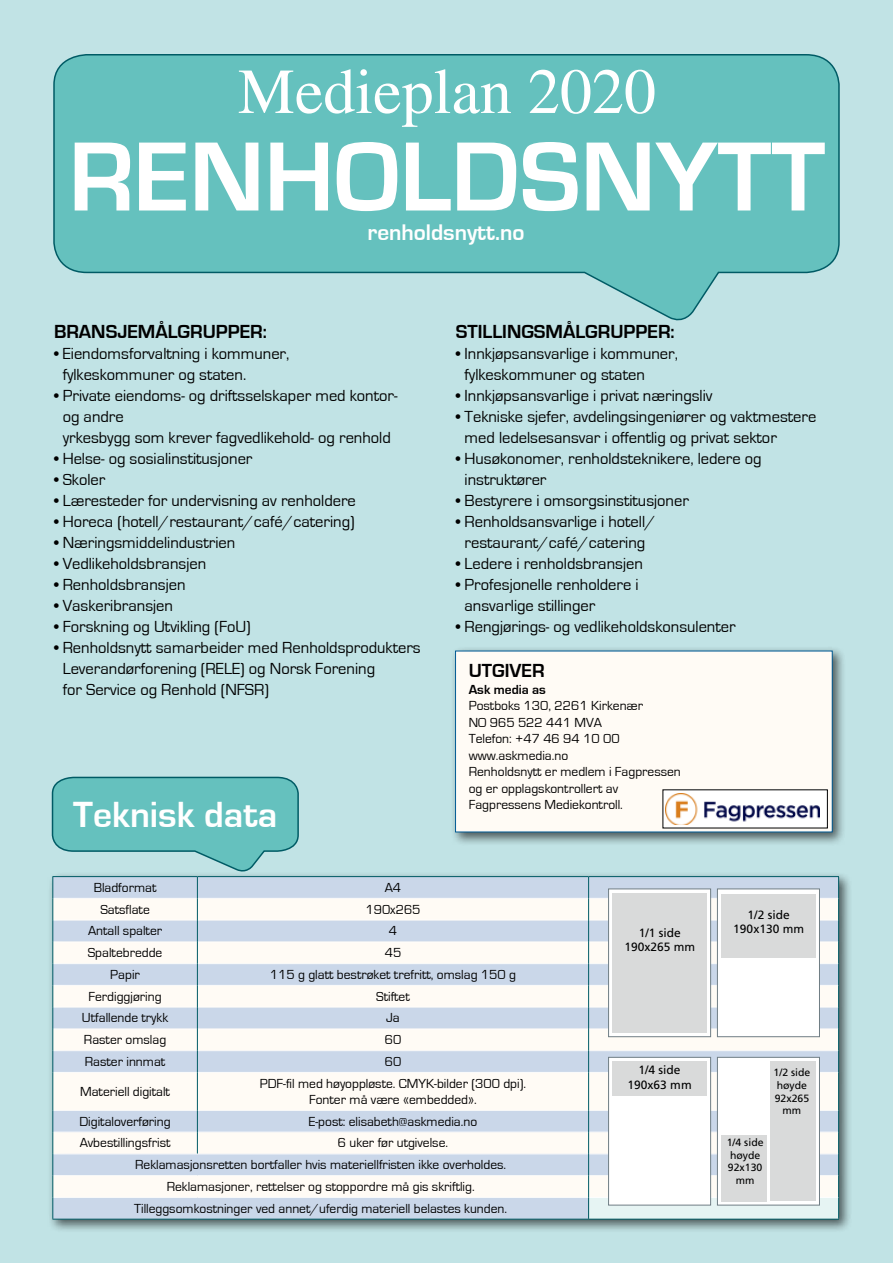
<style>
.page{position:relative;width:893px;height:1263px;background:#c1e3e5}
.page>*{position:absolute;margin:0;border:0;box-sizing:border-box;transform-origin:0 0}
.t1{font:700 101.85px "Eurostile";color:#fff}
.t2{font:64.05px "STIX General";color:#fff}
.t3{font:700 37.5px "Eurostile";color:#fff}
.t4{font:700 23.25px "Eurostile";color:#fff}
.t5{font:700 19.5px "Eurostile";color:#000}
.t6{font:16.5px/21px "Eurostile";color:#000}
.t7{font:13.5px/16.5px "Eurostile";color:#000;text-align:center}
.t8{font:700 13.5px "Eurostile";color:#000}
.t9{font:12px/14.4px "Frutiger";color:#000;text-align:center}
.t10{font:10.5px/12.6px "Frutiger";color:#000;text-align:center}
</style>
<div class="page">
<svg style="left:53px;top:54px;width:787px;height:267px"></svg>
<div style="left:48px;top:871px;width:804px;height:362px;background:#000;opacity:.6"></div>
<div style="left:53px;top:877px;width:785px;height:342px;background:#cad7e9"></div>
<svg style="left:53px;top:899px;width:785px;height:298px;fill:#fffbf5"></svg>
<div style="left:589px;top:1197px;width:250px;height:22px;background:#e6f4f3"></div>
<hr style="left:198px;top:898px;width:390px;height:1px;background:#fff">
<hr style="left:589px;top:898px;width:249px;height:1px;background:#fff">
<hr style="left:198px;top:920px;width:390px;height:1px;background:#fff">
<hr style="left:589px;top:920px;width:249px;height:1px;background:#fff">
<hr style="left:198px;top:941px;width:390px;height:1px;background:#fff">
<hr style="left:589px;top:941px;width:249px;height:1px;background:#fff">
<hr style="left:198px;top:963px;width:390px;height:1px;background:#fff">
<hr style="left:589px;top:963px;width:249px;height:1px;background:#fff">
<hr style="left:198px;top:985px;width:390px;height:1px;background:#fff">
<hr style="left:589px;top:985px;width:249px;height:1px;background:#fff">
<hr style="left:198px;top:1007px;width:390px;height:1px;background:#fff">
<hr style="left:589px;top:1007px;width:249px;height:1px;background:#fff">
<hr style="left:198px;top:1028px;width:390px;height:1px;background:#fff">
<hr style="left:589px;top:1028px;width:249px;height:1px;background:#fff">
<hr style="left:198px;top:1050px;width:390px;height:1px;background:#fff">
<hr style="left:589px;top:1050px;width:249px;height:1px;background:#fff">
<hr style="left:53px;top:1072px;width:144px;height:1px;background:#fff">
<hr style="left:198px;top:1072px;width:390px;height:1px;background:#fff">
<hr style="left:589px;top:1072px;width:249px;height:1px;background:#fff">
<hr style="left:53px;top:1110px;width:144px;height:1px;background:#fff">
<hr style="left:198px;top:1110px;width:390px;height:1px;background:#fff">
<hr style="left:589px;top:1110px;width:249px;height:1px;background:#fff">
<hr style="left:53px;top:1132px;width:144px;height:1px;background:#fff">
<hr style="left:198px;top:1132px;width:390px;height:1px;background:#fff">
<hr style="left:589px;top:1132px;width:249px;height:1px;background:#fff">
<hr style="left:53px;top:1153px;width:144px;height:1px;background:#fff">
<hr style="left:197px;top:1153px;width:391px;height:1px;background:#fff">
<hr style="left:589px;top:1153px;width:249px;height:1px;background:#fff">
<hr style="left:53px;top:1175px;width:144px;height:1px;background:#fff">
<hr style="left:197px;top:1175px;width:391px;height:1px;background:#fff">
<hr style="left:589px;top:1175px;width:249px;height:1px;background:#fff">
<hr style="left:53px;top:1197px;width:144px;height:1px;background:#fff">
<hr style="left:197px;top:1197px;width:391px;height:1px;background:#fff">
<hr style="left:589px;top:1197px;width:249px;height:1px;background:#fff">
<hr style="left:197px;top:876px;width:392px;height:1px;background:#005b65">
<hr style="left:589px;top:876px;width:250px;height:1px;background:#005b65">
<svg style="left:838px;top:877px;width:1px;height:195px"></svg>
<hr style="left:52px;top:1072px;width:1px;height:38px;background:#005b65">
<hr style="left:838px;top:1072px;width:1px;height:38px;background:#005b65">
<svg style="left:52px;top:1110px;width:1px;height:109px"></svg>
<svg style="left:838px;top:1110px;width:1px;height:109px"></svg>
<hr style="left:52px;top:1219px;width:145px;height:1px;background:#005b65">
<hr style="left:197px;top:1219px;width:392px;height:1px;background:#005b65">
<hr style="left:589px;top:1219px;width:250px;height:1px;background:#005b65">
<svg style="left:588px;top:877px;width:1px;height:195px"></svg>
<hr style="left:588px;top:1072px;width:1px;height:38px;background:#005b65">
<svg style="left:588px;top:1110px;width:1px;height:109px"></svg>
<hr style="left:197px;top:1072px;width:1px;height:38px;background:#005b65">
<svg style="left:197px;top:1110px;width:1px;height:43px"></svg>
<div style="left:608px;top:888px;width:103px;height:149px;background:#fff;border:1px solid #707e85"></div>
<div style="left:612px;top:893px;width:95px;height:140px;background:#d9dada"></div>
<div style="left:717px;top:888px;width:103px;height:149px;background:#fff;border:1px solid #707e85"></div>
<div style="left:608px;top:1057px;width:103px;height:148px;background:#fff;border:1px solid #707e85"></div>
<div style="left:612px;top:1061px;width:95px;height:35px;background:#d9dada"></div>
<div style="left:717px;top:1057px;width:103px;height:148px;background:#fff;border:1px solid #707e85"></div>
<div style="left:770px;top:1061px;width:45px;height:140px;background:#d9dada"></div>
<div style="left:722px;top:1135px;width:45px;height:66px;background:#d9dada"></div>
<div style="left:721px;top:894px;width:95px;height:64px;background:#d9dada"></div>
<svg style="left:51px;top:776px;width:249px;height:296px"></svg>
<div style="left:450px;top:646px;width:396px;height:200px;background:#000;opacity:.6"></div>
<div style="left:456px;top:651px;width:376px;height:181px;background:#fffbf5"></div>
<div style="left:455px;top:650px;width:378px;height:182px;border:1px solid #005a94"></div>
<div style="left:663px;top:790px;width:164px;height:38px;background:#fff"></div>
<img style="left:666px;top:793px;width:154px;height:32px">
<h2 class="t2" style="left:238px;top:47px;width:419px">Medieplan 2020</h2>
<h1 class="t1" style="left:69px;top:121px;width:758px">RENHOLDSNYTT</h1>
<h3 class="t4" style="left:367px;top:220px;width:158px">renholdsnytt.no</h3>
<p class="t5" style="left:54px;top:321px;width:215px">BRANSJEMÅLGRUPPER:</p>
<p class="t6" style="left:63px;top:343px;width:228px;text-indent:-9px">• Eiendomsforvaltning i kommuner, fylkeskommuner og staten.</p>
<p class="t6" style="left:63px;top:385px;width:336px;text-indent:-9px">• Private eiendoms- og driftsselskaper med kontor&shy;og andre<br>yrkesbygg som krever fagvedlikehold- og renhold</p>
<p class="t6" style="left:54px;top:448px;width:200px">• Helse- og sosialinstitusjoner</p>
<p class="t6" style="left:54px;top:469px;width:53px">• Skoler</p>
<p class="t6" style="left:54px;top:490px;width:303px">• Læresteder for undervisning av renholdere</p>
<p class="t6" style="left:54px;top:511px;width:302px">• Horeca (hotell/restaurant/café/catering)</p>
<p class="t6" style="left:54px;top:532px;width:183px">• Næringsmiddelindustrien</p>
<p class="t6" style="left:54px;top:553px;width:154px">• Vedlikeholdsbransjen</p>
<p class="t6" style="left:54px;top:574px;width:133px">• Renholdsbransjen</p>
<p class="t6" style="left:54px;top:595px;width:121px">• Vaskeribransjen</p>
<p class="t6" style="left:54px;top:616px;width:198px">• Forskning og Utvikling (FoU)</p>
<p class="t6" style="left:63px;top:637px;width:360px;text-indent:-9px">• Renholdsnytt samarbeider med Renholdsprodukters<br>Leverandørforening (RELE) og Norsk Forening<br>for Service og Renhold (NFSR)</p>
<h3 class="t3" style="left:73px;top:794px;width:206px">Teknisk data</h3>
<p class="t5" style="left:456px;top:321px;width:220px">STILLINGSMÅLGRUPPER:</p>
<p class="t6" style="left:465px;top:343px;width:215px;text-indent:-9px">• Innkjøpsansvarlige i kommuner, fylkeskommuner og staten</p>
<p class="t6" style="left:456px;top:385px;width:258px">• Innkjøpsansvarlige i privat næringsliv</p>
<p class="t6" style="left:465px;top:406px;width:353px;text-indent:-9px">• Tekniske sjefer, avdelingsingeniører og vaktmestere med ledelsesansvar i offentlig og privat sektor</p>
<p class="t6" style="left:465px;top:448px;width:299px;text-indent:-9px">• Husøkonomer, renholdsteknikere, ledere og instruktører</p>
<p class="t6" style="left:456px;top:490px;width:235px">• Bestyrere i omsorgsinstitusjoner</p>
<p class="t6" style="left:456px;top:511px;width:201px;text-align:center">• Renholdsansvarlige i hotell/ restaurant/café/catering</p>
<p class="t6" style="left:456px;top:553px;width:189px">• Ledere i renholdsbransjen</p>
<p class="t6" style="left:465px;top:574px;width:176px;text-indent:-9px">• Profesjonelle renholdere i ansvarlige stillinger</p>
<p class="t6" style="left:456px;top:616px;width:281px">• Rengjørings- og vedlikeholdskonsulenter</p>
<p class="t5" style="left:469px;top:660px;width:77px">UTGIVER</p>
<p class="t8" style="left:469px;top:682px;width:79px">Ask media as</p>
<p class="t7" style="left:469px;top:698px;width:214px;text-align:left">Postboks 130, 2261 Kirkenær<br>NO 965 522 441 MVA<br>Telefon: +47 46 94 10 00 www.askmedia.no<br>Renholdsnytt er medlem i Fagpressen og er opplagskontrollert av<br>Fagpressens Mediekontroll.</p>
<p class="t7" style="left:94px;top:879px;width:64px">Bladformat</p>
<p class="t7" style="left:385px;top:879px;width:18px">A4</p>
<p class="t7" style="left:100px;top:901px;width:51px">Satsflate</p>
<p class="t7" style="left:365px;top:901px;width:57px">190x265</p>
<p class="t7" style="left:88px;top:923px;width:76px">Antall spalter</p>
<p class="t7" style="left:389px;top:923px;width:10px">4</p>
<p class="t7" style="left:88px;top:945px;width:76px">Spaltebredde</p>
<p class="t7" style="left:385px;top:945px;width:18px">45</p>
<p class="t7" style="left:110px;top:966px;width:31px">Papir</p>
<p class="t7" style="left:270px;top:966px;width:248px">115 g glatt bestrøket trefritt, omslag 150 g</p>
<p class="t7" style="left:89px;top:988px;width:75px">Ferdiggjøring</p>
<p class="t7" style="left:376px;top:988px;width:35px">Stiftet</p>
<p class="t7" style="left:82px;top:1010px;width:88px">Utfallende trykk</p>
<p class="t7" style="left:386px;top:1010px;width:15px">Ja</p>
<p class="t7" style="left:84px;top:1032px;width:84px">Raster omslag</p>
<p class="t7" style="left:385px;top:1032px;width:18px">60</p>
<p class="t7" style="left:85px;top:1053px;width:82px">Raster innmat</p>
<p class="t7" style="left:385px;top:1053px;width:18px">60</p>
<p class="t7" style="left:80px;top:1083px;width:91px">Materiell digitalt</p>
<p class="t7" style="left:260px;top:1075px;width:268px">PDF-fil med høyoppløste. CMYK-bilder (300 dpi).<br>Fonter må være «embedded».</p>
<p class="t7" style="left:79px;top:1113px;width:93px">Digitaloverføring</p>
<p class="t7" style="left:309px;top:1113px;width:170px">E-post: elisabeth@askmedia.no</p>
<p class="t7" style="left:80px;top:1135px;width:92px">Avbestillingsfrist</p>
<p class="t7" style="left:338px;top:1135px;width:112px">6 uker før utgivelse.</p>
<p class="t7" style="left:135px;top:1157px;width:372px">Reklamasjonsretten bortfaller hvis materiellfristen ikke overholdes.</p>
<p class="t7" style="left:167px;top:1178px;width:309px">Reklamasjoner, rettelser og stoppordre må gis skriftlig.</p>
<p class="t7" style="left:134px;top:1200px;width:374px">Tilleggsomkostninger ved annet/uferdig materiell belastes kunden.</p>
<p class="t9" style="left:624px;top:925px;width:72px">1/1 side<br>190x265 mm</p>
<p class="t9" style="left:733px;top:907px;width:72px">1/2 side<br>190x130 mm</p>
<p class="t9" style="left:628px;top:1063px;width:66px">1/4 side<br>190x63 mm</p>
<p class="t10" style="left:774px;top:1066px;width:38px">1/2 side høyde<br>92x265 mm</p>
<p class="t10" style="left:727px;top:1136px;width:38px">1/4 side høyde<br>92x130 mm</p>
</div>
